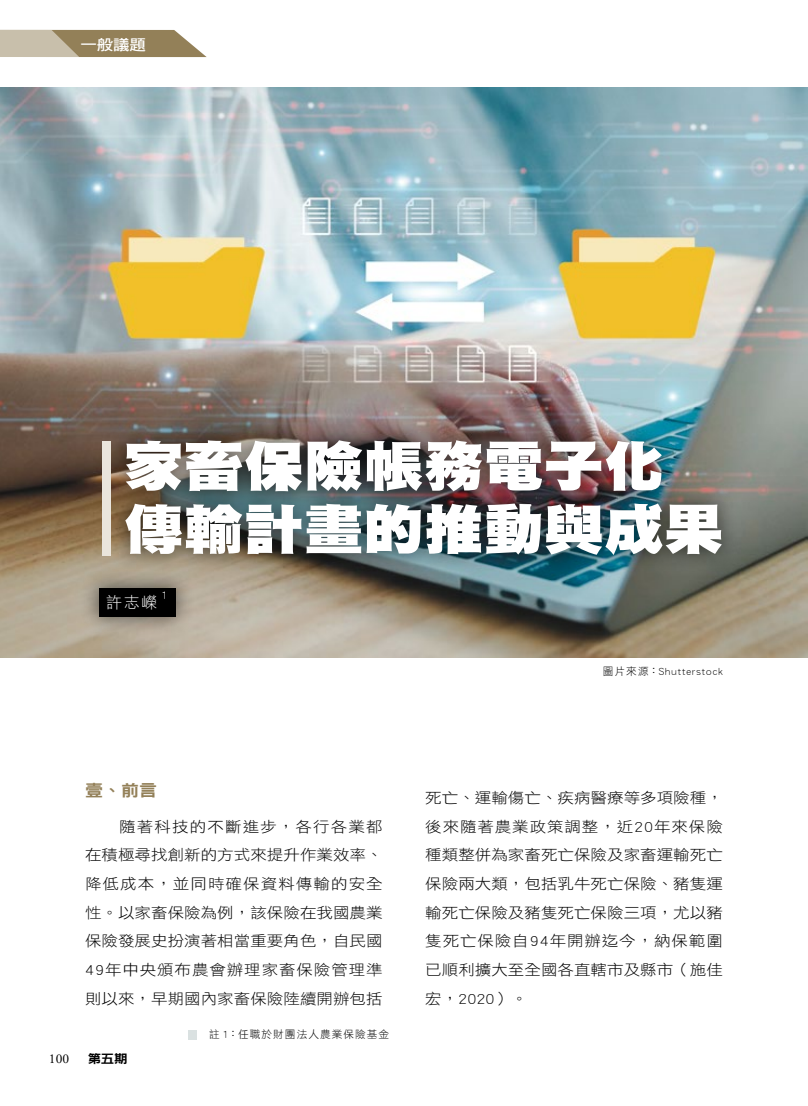
<style>
.page{position:relative;width:808px;height:1106px;background:#fff}
.page>*{position:absolute;margin:0;border:0;box-sizing:border-box;transform-origin:0 0}
.t1{font:54px/63px "DF Hei Std W12";color:#fff;scale:1.11 1}
.t2{font:16.2px "DF Hei Std W9";color:#938058;scale:1.11 1}
.t3{font:15.9px "DF Hei Std W3";color:#fff}
.t4{font:14.85px/28.7px "DF Hei Std W3";color:#000;text-align:justify;scale:1.11 1}
.t5{font:14.85px "DF Hei Std W7";color:#fff;scale:1.11 1}
.t6{font:13.5px "Adobe Garamond Pro";color:#000}
.t7{font:12.15px "DF Hei Std W9";color:#000;scale:1.11 1}
.t8{font:11.25px "DF Hei Std W3";color:#fff}
.t9{font:10.65px "DF Hei Std W3";letter-spacing:.1em;color:#000}
</style>
<div class="page">
<img style="left:0;top:87px;width:808px;height:570px">
<div style="left:108px;top:422px;width:631px;height:150px;background:#000;opacity:.59"></div>
<div style="left:102px;top:441px;width:9px;height:114px;background:#eae5dc"></div>
<div style="left:80px;top:569px;width:115px;height:66px;background:#000;opacity:.59"></div>
<div style="left:99px;top:587px;width:77px;height:29px;background:#000"></div>
<div style="left:188px;top:1030px;width:8px;height:9px;background:#dae1e1"></div>
<svg style="left:0;top:30px;width:207px;height:27px;background:#ac9e7f"></svg>
<p class="t5" style="left:81px;top:36px;width:60px">一般議題</p>
<h1 class="t1" style="left:124px;top:434px;width:542px">家畜保險帳務電子化傳輸計畫的推動與成果</h1>
<p class="t3" style="left:106px;top:593px;width:53px">許志嶸</p>
<p class="t8" style="left:161px;top:589px;width:8px">1</p>
<p class="t9" style="left:603px;top:665px;width:121px">圖片來源：Shutterstock</p>
<p class="t6" style="left:49px;top:1050px;width:22px">100</p>
<p class="t2" style="left:85px;top:781px;width:66px">壹、前言</p>
<p class="t4" style="left:85px;top:812px;width:270px;text-indent:34px">隨著科技的不斷進步，各行各業都在積極尋找創新的方式來提升作業效率、降低成本，並同時確保資料傳輸的安全性。以家畜保險為例，該保險在我國農業保險發展史扮演著相當重要角色，自民國49年中央頒布農會辦理家畜保險管理準則以來，早期國內家畜保險陸續開辦包括</p>
<p class="t7" style="left:88px;top:1051px;width:37px">第五期</p>
<p class="t9" style="left:209px;top:1028px;width:181px">註 1：任職於財團法人農業保險基金</p>
<p class="t4" style="left:425px;top:783px;width:270px">死亡、運輸傷亡、疾病醫療等多項險種，後來隨著農業政策調整，近20年來保險種類整併為家畜死亡保險及家畜運輸死亡保險兩大類，包括乳牛死亡保險、豬隻運輸死亡保險及豬隻死亡保險三項，尤以豬隻死亡保險自94年開辦迄今，納保範圍已順利擴大至全國各直轄市及縣市（施佳宏，2020）。</p>
</div>
